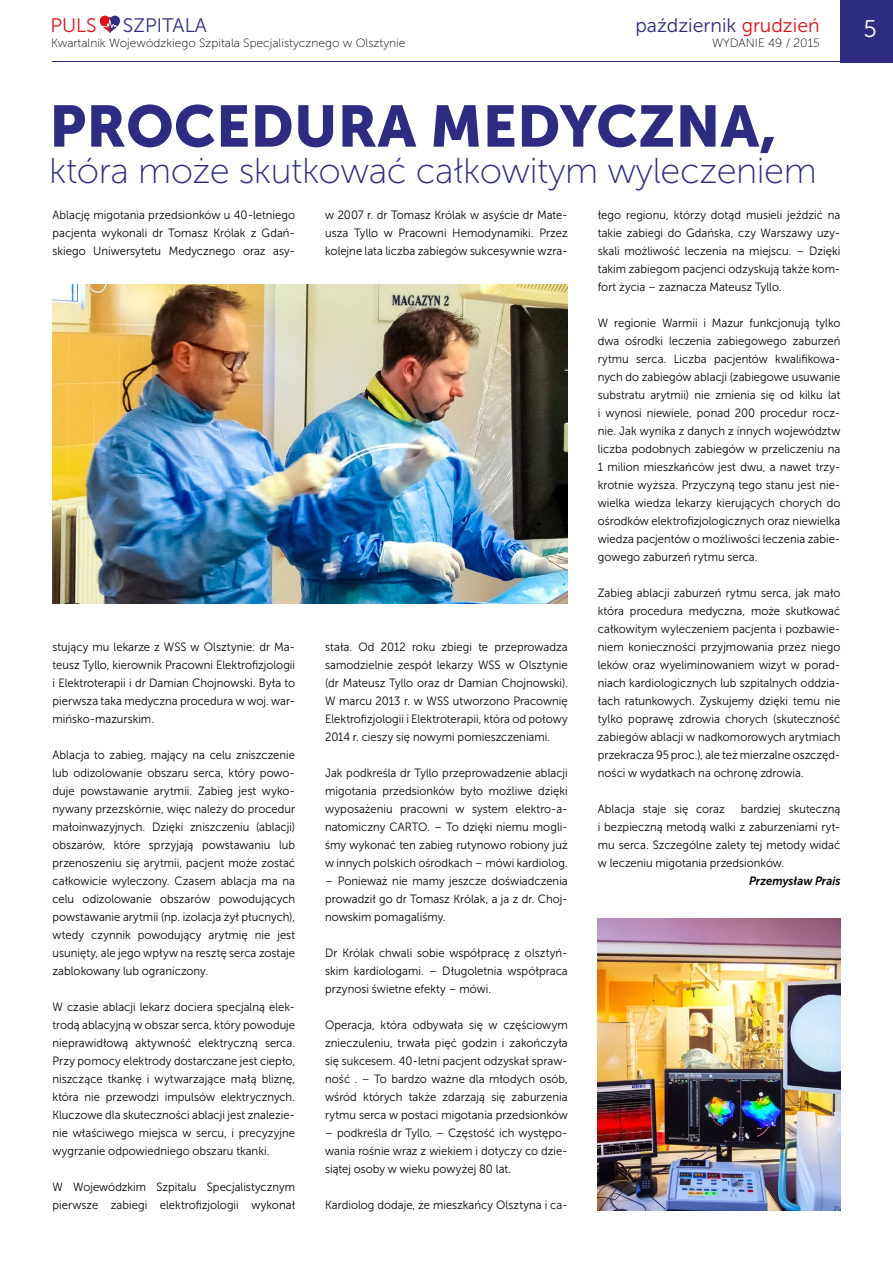
<style>
.page{position:relative;width:893px;height:1263px;background:#fff}
.page>*{position:absolute;margin:0;border:0;box-sizing:border-box;transform-origin:0 0}
.t1{font:58.05px "Museo Sans 900";letter-spacing:.005em;color:#2e2b82}
.t2{font:36px "Museo Sans 100";letter-spacing:-.015em;color:#2e2b82}
.t3{font:24px "Museo Sans 300";color:#fff}
.t4{font:19.5px "Museo Sans 300";color:#2e2b82}
.t5{font:19.5px "Museo Sans 300";color:#e21017}
.t6{font:12px/18px "Museo Sans 300";color:#000;text-align:justify;scale:.94 1}
.t7{font:12px "Museo Sans 100";color:#000}
.t8{font:italic 12px "Museo Sans 700";color:#000;scale:.94 1}
.s1{color:#e21017}
</style>
<div class="page">
<div style="left:840px;top:0;width:53px;height:62px;background:#2e2b82"></div>
<hr style="left:52px;top:61px;width:841px;height:1px;background:#2e2b82">
<svg style="left:100px;top:16px;width:20px;height:17px"></svg>
<img style="left:52px;top:285px;width:516px;height:319px">
<img style="left:598px;top:918px;width:242px;height:292px">
<h3 class="t5" style="left:50px;top:14px;width:48px">PULS</h3>
<h3 class="t4" style="left:123px;top:14px;width:85px">SZPITALA</h3>
<h3 class="t3" style="left:863px;top:16px;width:15px">5</h3>
<p class="t7" style="left:51px;top:36px;width:356px">Kwartalnik Wojewódzkiego Szpitala Specjalistycznego w Olsztynie</p>
<h3 class="t4" style="left:635px;top:14px;width:186px">październik <span class="s1">grudzień</span></h3>
<p class="t7" style="left:712px;top:36px;width:109px">WYDANIE 49 / 2015</p>
<h1 class="t1" style="left:49px;top:93px;width:729px">PROCEDURA MEDYCZNA,</h1>
<h2 class="t2" style="left:49px;top:151px;width:769px">która może skutkować całkowitym wyleczeniem</h2>
<p class="t6" style="left:52px;top:206px;width:260px">Ablację migotania przedsionków u 40-letniego pacjenta wykonali dr Tomasz Królak z Gdań&shy;skiego Uniwersytetu Medycznego oraz asy-</p>
<p class="t6" style="left:52px;top:638px;width:260px">stujący mu lekarze z WSS w Olsztynie: dr Ma&shy;teusz Tyllo, kierownik Pracowni Elektrofizjologii i Elektroterapii i dr Damian Chojnowski. Była to pierwsza taka medyczna procedura w woj. war&shy;mińsko-mazurskim.</p>
<p class="t6" style="left:52px;top:746px;width:260px">Ablacja to zabieg, mający na celu zniszczenie lub odizolowanie obszaru serca, który powo&shy;duje powstawanie arytmii. Zabieg jest wyko&shy;nywany przezskórnie, więc należy do procedur małoinwazyjnych. Dzięki zniszczeniu (ablacji) obszarów, które sprzyjają powstawaniu lub przenoszeniu się arytmii, pacjent może zostać całkowicie wyleczony. Czasem ablacja ma na celu odizolowanie obszarów powodujących powstawanie arytmii (np. izolacja żył płucnych), wtedy czynnik powodujący arytmię nie jest usunięty, ale jego wpływ na resztę serca zostaje zablokowany lub ograniczony.</p>
<p class="t6" style="left:52px;top:998px;width:260px">W czasie ablacji lekarz dociera specjalną elek&shy;trodą ablacyjną w obszar serca, który powoduje nieprawidłową aktywność elektryczną serca.<br>Przy pomocy elektrody dostarczane jest ciepło, niszczące tkankę i wytwarzające małą bliznę, która nie przewodzi impulsów elektrycznych.<br>Kluczowe dla skuteczności ablacji jest znalezie&shy;nie właściwego miejsca w sercu, i precyzyjne wygrzanie odpowiedniego obszaru tkanki.</p>
<p class="t6" style="left:52px;top:1178px;width:260px">W Wojewódzkim Szpitalu Specjalistycznym pierwsze zabiegi elektrofizjologii wykonał</p>
<p class="t6" style="left:325px;top:206px;width:260px">w 2007 r. dr Tomasz Królak w asyście dr Mate&shy;usza Tyllo w Pracowni Hemodynamiki. Przez kolejne lata liczba zabiegów sukcesywnie wzra-</p>
<p class="t6" style="left:325px;top:638px;width:260px">stała. Od 2012 roku zbiegi te przeprowadza samodzielnie zespół lekarzy WSS w Olsztynie (dr Mateusz Tyllo oraz dr Damian Chojnowski).<br>W marcu 2013 r. w WSS utworzono Pracownię Elektrofizjologii i Elektroterapii, która od połowy 2014 r. cieszy się nowymi pomieszczeniami.</p>
<p class="t6" style="left:325px;top:764px;width:260px">Jak podkreśla dr Tyllo przeprowadzenie ablacji migotania przedsionków było możliwe dzięki wyposażeniu pracowni w system elektro-a&shy;natomiczny CARTO. – To dzięki niemu mogli&shy;śmy wykonać ten zabieg rutynowo robiony już w innych polskich ośrodkach – mówi kardiolog.</p>
<p class="t6" style="left:325px;top:872px;width:260px">– Ponieważ nie mamy jeszcze doświadczenia prowadził go dr Tomasz Królak, a ja z dr. Choj&shy;nowskim pomagaliśmy.</p>
<p class="t6" style="left:325px;top:944px;width:260px">Dr Królak chwali sobie współpracę z olsztyń&shy;skim kardiologami. – Długoletnia współpraca przynosi świetne efekty – mówi.</p>
<p class="t6" style="left:325px;top:1016px;width:260px">Operacja, która odbywała się w częściowym znieczuleniu, trwała pięć godzin i zakończyła się sukcesem. 40-letni pacjent odzyskał spraw&shy;ność . – To bardzo ważne dla młodych osób, wśród których także zdarzają się zaburzenia rytmu serca w postaci migotania przedsionków</p>
<p class="t6" style="left:325px;top:1124px;width:260px">– podkreśla dr Tyllo. – Częstość ich występo&shy;wania rośnie wraz z wiekiem i dotyczy co dzie&shy;siątej osoby w wieku powyżej 80 lat.</p>
<p class="t6" style="left:325px;top:1196px;width:260px">Kardiolog dodaje, że mieszkańcy Olsztyna i ca-</p>
<p class="t6" style="left:598px;top:206px;width:260px">łego regionu, którzy dotąd musieli jeździć na takie zabiegi do Gdańska, czy Warszawy uzy&shy;skali możliwość leczenia na miejscu. – Dzięki takim zabiegom pacjenci odzyskują także kom&shy;fort życia – zaznacza Mateusz Tyllo.</p>
<p class="t6" style="left:598px;top:314px;width:260px">W regionie Warmii i Mazur funkcjonują tylko dwa ośrodki leczenia zabiegowego zaburzeń rytmu serca. Liczba pacjentów kwalifikowa&shy;nych do zabiegów ablacji (zabiegowe usuwanie substratu arytmii) nie zmienia się od kilku lat i wynosi niewiele, ponad 200 procedur rocz&shy;nie. Jak wynika z danych z innych województw liczba podobnych zabiegów w przeliczeniu na 1 milion mieszkańców jest dwu, a nawet trzy&shy;krotnie wyższa. Przyczyną tego stanu jest nie&shy;wielka wiedza lekarzy kierujących chorych do ośrodków elektrofizjologicznych oraz niewielka wiedza pacjentów o możliwości leczenia zabie&shy;gowego zaburzeń rytmu serca.</p>
<p class="t6" style="left:598px;top:584px;width:260px">Zabieg ablacji zaburzeń rytmu serca, jak mało która procedura medyczna, może skutkować całkowitym wyleczeniem pacjenta i pozbawie&shy;niem konieczności przyjmowania przez niego leków oraz wyeliminowaniem wizyt w porad&shy;niach kardiologicznych lub szpitalnych oddzia&shy;łach ratunkowych. Zyskujemy dzięki temu nie tylko poprawę zdrowia chorych (skuteczność zabiegów ablacji w nadkomorowych arytmiach przekracza 95 proc.), ale też mierzalne oszczęd&shy;ności w wydatkach na ochronę zdrowia.</p>
<p class="t6" style="left:598px;top:800px;width:137px">Ablacja staje się coraz</p>
<p class="t6" style="left:598px;top:800px;width:260px;text-indent:143px">bardziej skuteczną i bezpieczną metodą walki z zaburzeniami ryt&shy;mu serca. Szczególne zalety tej metody widać w leczeniu migotania przedsionków.</p>
<p class="t8" style="left:749px;top:874px;width:99px">Przemysław Prais</p>
</div>
